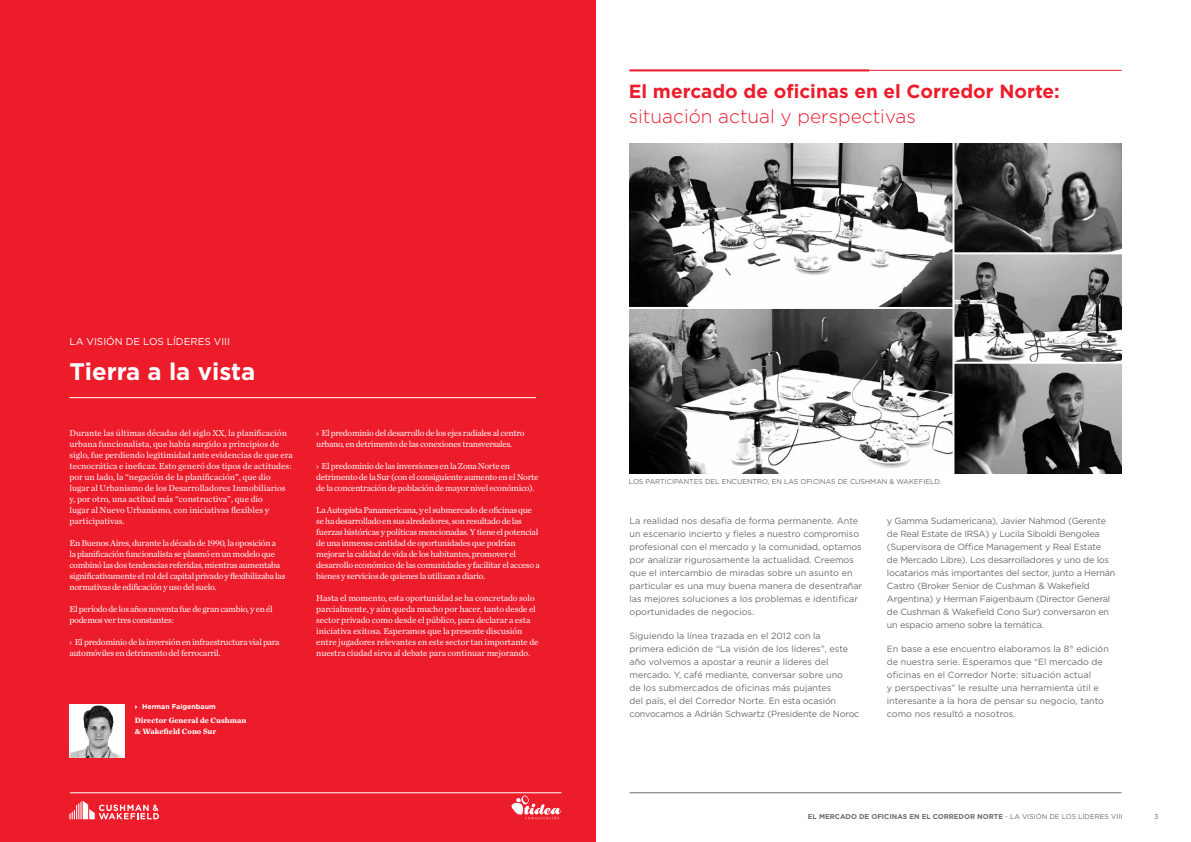
<style>
.page{position:relative;width:1191px;height:842px;background:#fff}
.page>*{position:absolute;margin:0;border:0;box-sizing:border-box;transform-origin:0 0}
.t1{font:700 24px "Gotham";color:#fff}
.t2{font:700 19px "Gotham";color:#ed1c2b}
.t3{font:300 19px "Gotham";color:#ed1c2b}
.t4{font:10px "Gotham";color:#fff}
.t5{font:9px/11px "Chronicle Text G1";letter-spacing:-.03em;color:#fff}
.t6{font:9px/13px "Gotham";color:#6a6c6d}
.t7{font:9px/11px "Chronicle Text G1";color:#fff}
.t8{font:9px/13px "Gotham";letter-spacing:-.02em;color:#6a6c6d}
.t9{font:9px/11px "Chronicle Text G1";letter-spacing:-.01em;color:#fff}
.t10{font:700 8px/11px "Chronicle Text G1";color:#fff}
.t11{font:7px "Gotham";color:#6a6c6d}
.t12{font:700 7px "Gotham";color:#6a6c6d}
.t13{font:700 7px "Gotham";color:#fff}
.s1{font-weight:400}
</style>
<div class="page">
<hr style="left:629px;top:792px;width:492px;height:1px;background:#6a6c6d">
<div style="left:0;top:0;width:595px;height:842px;background:#ed1c2b"></div>
<img style="left:69px;top:705px;width:56px;height:53px">
<hr style="left:69px;top:397px;width:467px;height:1px;background:#fff">
<hr style="left:70px;top:792px;width:491px;height:1px;background:#fff">
<hr style="left:629px;top:70px;width:492px;height:1px;background:#ed1c2b">
<hr style="left:629px;top:69px;width:240px;height:2px;background:#ed1c2b">
<svg style="left:69px;top:800px;width:90px;height:19px"></svg>
<svg style="left:511px;top:795px;width:50px;height:24px"></svg>
<img style="left:629px;top:143px;width:323px;height:164px">
<img style="left:629px;top:309px;width:323px;height:164px">
<img style="left:954px;top:143px;width:167px;height:330px">
<hr style="left:953px;top:252px;width:172px;height:2px;background:#fff">
<hr style="left:953px;top:362px;width:172px;height:2px;background:#fff">
<p class="t4" style="left:69px;top:335px;width:24px">LA VISIÓN</p>
<p class="t4" style="left:126px;top:335px;width:66px">DE LOS LÍDERES</p>
<p class="t4" style="left:214px;top:335px;width:5px">VIII</p>
<h1 class="t1" style="left:69px;top:356px;width:187px">Tierra a la vista</h1>
<p class="t7" style="left:69px;top:427px;width:225px">Durante las últimas décadas del siglo XX, la planificación urbana funcionalista, que había surgido a principios de siglo, fue perdiendo legitimidad ante evidencias de que era tecnocrática e ineficaz. Esto generó dos tipos de actitudes: por un lado, la “negación de la planificación”, que dio lugar al Urbanismo de los Desarrolladores Inmobiliarios y, por otro, una actitud más “constructiva”, que dio<br>lugar al Nuevo Urbanismo, con iniciativas flexibles y participativas.</p>
<p class="t5" style="left:69px;top:537px;width:217px">En Buenos Aires, durante la década de 1990, la oposición a<br>la planificación funcionalista se plasmó en un modelo que combinó las dos tendencias referidas, mientras aumentaba significativamente el rol del capital privado y flexibilizaba las normativas de edificación y uso del suelo.</p>
<p class="t5" style="left:69px;top:603px;width:205px">El período de los años noventa fue de gran cambio, y en él podemos ver tres constantes:</p>
<p class="t5" style="left:69px;top:636px;width:212px">› El predominio de la inversión en infraestructura vial para automóviles en detrimento del ferrocarril.</p>
<p class="t13" style="left:142px;top:702px;width:75px">Herman Faigenbaum</p>
<p class="t10" style="left:135px;top:715px;width:113px">Director General de Cushman &amp; Wakefield Cono Sur</p>
<p class="t5" style="left:316px;top:427px;width:210px">› El predominio del desarrollo de los ejes radiales al centro urbano, en detrimento de las conexiones transversales.</p>
<p class="t5" style="left:316px;top:460px;width:224px">› El predominio de las inversiones en la Zona Norte en detrimento de la Sur (con el consiguiente aumento en el Norte de la concentración de población de mayor nivel económico).</p>
<p class="t5" style="left:316px;top:504px;width:225px">La Autopista Panamericana, y el submercado de oficinas que se ha desarrollado en sus alrededores, son resultado de las fuerzas históricas y políticas mencionadas. Y tiene el potencial de una inmensa cantidad de oportunidades que podrían mejorar la calidad de vida de los habitantes, promover el desarrollo económico de las comunidades y facilitar el acceso a bienes y servicios de quienes la utilizan a diario.</p>
<p class="t9" style="left:316px;top:592px;width:224px">Hasta el momento, esta oportunidad se ha concretado solo parcialmente, y aún queda mucho por hacer, tanto desde el sector privado como desde el público, para declarar a esta iniciativa exitosa. Esperamos que la presente discusión entre jugadores relevantes en este sector tan importante de nuestra ciudad sirva al debate para continuar mejorando.</p>
<h2 class="t2" style="left:629px;top:79px;width:432px">El mercado de oficinas en el Corredor Norte:</h2>
<h2 class="t3" style="left:629px;top:104px;width:289px">situación actual y perspectivas</h2>
<p class="t11" style="left:629px;top:477px;width:314px">Los participantes del encuentro, en las oficinas de Cushman &amp; Wakefield.</p>
<p class="t6" style="left:629px;top:514px;width:234px">La realidad nos desafía de forma permanente. Ante un escenario incierto y fieles a nuestro compromiso profesional con el mercado y la comunidad, optamos por analizar rigurosamente la actualidad. Creemos que el intercambio de miradas sobre un asunto en particular es una muy buena manera de desentrañar las mejores soluciones a los problemas e identificar oportunidades de negocios.</p>
<p class="t6" style="left:629px;top:629px;width:231px">Siguiendo la línea trazada en el 2012 con la<br>primera edición de “La visión de los líderes”, este año volvemos a apostar a reunir a líderes del mercado. Y, café mediante, conversar sobre uno<br>de los submercados de oficinas más pujantes<br>del país, el del Corredor N orte. En esta ocasión convocamos a Adrián Schwartz (Presidente de N oroc</p>
<p class="t8" style="left:887px;top:514px;width:221px">y Gamma Sudamericana), Javier Nahmod (Gerente de Real Estate de IRSA</p>
<p class="t8" style="left:887px;top:527px;width:230px;text-indent:99px">) y Lucila Siboldi Bengolea (Supervisora de Office Management y Real Estate<br>de Mercado Libre). Los desarrolladores y uno de los locatarios más importantes del sector, junto a H ernán Castro (Broker Senior de Cushman &amp; Wakefield Argentina) y Herman Faigenbaum (Director General de Cushman &amp; Wakefield Cono Sur) conversaron en un espacio ameno sobre la temática.</p>
<p class="t6" style="left:887px;top:642px;width:223px">En base a ese encuentro elaboramos la 8° edición de nuestra serie. Esperamos que “El mercado de oficinas en el Corredor Norte: situación actual<br>y perspectivas” le resulte una herramienta útil e interesante a la hora de pensar su negocio, tanto como nos resultó a nosotros.</p>
<p class="t12" style="left:808px;top:812px;width:316px">El mercado de oficinas en el corredor norte <span class="s1">- LA VISIÓN DE LOS LÍDERES VIII</span></p>
<p class="t11" style="left:1154px;top:812px;width:6px">3</p>
</div>
